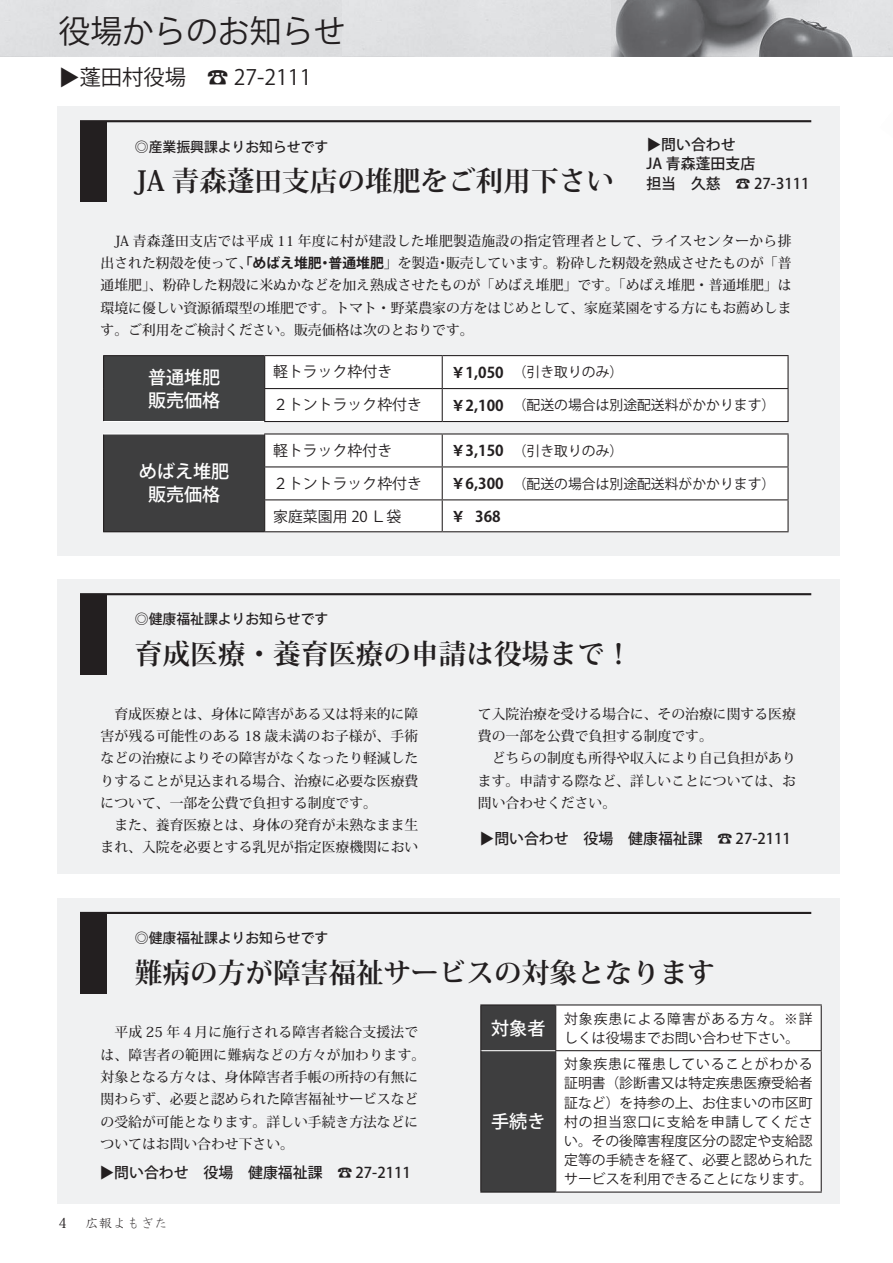
<style>
.page{position:relative;width:893px;height:1263px;background:#fff}
.page>*{position:absolute;margin:0;border:0;box-sizing:border-box;transform-origin:0 0}
.t1{font:31.95px "Koz Go Pro";color:#231f20}
.t2{font:700 27.6px "Koz Min Pro";color:#231f20}
.t3{font:21.3px "Koz Go Pro";color:#231f20}
.t4{font:500 18px/23.4px "Koz Go Pro";color:#fff}
.t5{font:500 14.85px/19.2px "Koz Go Pro";color:#231f20}
.t6{font:14.85px "Koz Go Pro";color:#231f20}
.t7{font:700 14.85px "Koz Go Pro";color:#231f20}
.t8{font:500 13.8px/22.4px "Koz Min Pro";color:#231f20}
.t9{font:13.8px/19.2px "Koz Go Pro";color:#231f20;text-align:justify}
.t10{font:500 13.8px/22.4px "Koz Min Pro";letter-spacing:.02em;color:#231f20;text-align:right}
.t11{font:500 13.8px "Koz Go Pro";color:#231f20}
.t12{font:13.8px "Koz Go Pro";letter-spacing:.065em;color:#231f20}
.t13{font:13.8px "HG Kyokashotai";color:#231f20}
.t14{font:700 13.8px "Koz Go Pro";color:#231f20}
.s1{font-family:"Koz Go Pro";font-weight:700}
.s2{font-family:"Koz Min Pro";font-weight:500}
.s3{font-family:"Koz Min Pro"}
</style>
<div class="page">
<svg style="left:0;top:56px;width:893px;height:1px"></svg>
<div style="left:130px;top:0;width:212px;height:56px;background:#dedfe1"></div>
<img style="left:610px;top:0;width:283px;height:56px">
<div style="left:57px;top:580px;width:782px;height:294px;background:#f0f1f2"></div>
<div style="left:80px;top:595px;width:27px;height:80px;background:#231f20"></div>
<hr style="left:80px;top:593px;width:731px;height:2px;background:#231f20">
<div style="left:57px;top:898px;width:782px;height:305px;background:#f0f1f2"></div>
<div style="left:80px;top:914px;width:27px;height:80px;background:#231f20"></div>
<hr style="left:80px;top:912px;width:731px;height:2px;background:#231f20">
<div style="left:481px;top:1005px;width:74px;height:186px;background:#3e3e3f"></div>
<div style="left:556px;top:1005px;width:265px;height:186px;background:#fff"></div>
<hr style="left:480px;top:1004px;width:76px;height:1px;background:#231f20">
<hr style="left:480px;top:1005px;width:1px;height:46px;background:#231f20">
<hr style="left:556px;top:1004px;width:266px;height:1px;background:#231f20">
<hr style="left:555px;top:1005px;width:1px;height:45px;background:#231f20">
<hr style="left:821px;top:1005px;width:1px;height:45px;background:#231f20">
<hr style="left:555px;top:1050px;width:267px;height:1px;background:#231f20">
<hr style="left:821px;top:1051px;width:1px;height:140px;background:#231f20">
<hr style="left:556px;top:1191px;width:266px;height:1px;background:#231f20">
<hr style="left:481px;top:1050px;width:74px;height:1px;background:#fff">
<hr style="left:480px;top:1051px;width:1px;height:140px;background:#231f20">
<hr style="left:555px;top:1051px;width:1px;height:140px;background:#231f20">
<hr style="left:480px;top:1191px;width:76px;height:1px;background:#231f20">
<div style="left:57px;top:107px;width:782px;height:449px;background:#f0f1f2"></div>
<div style="left:80px;top:122px;width:27px;height:80px;background:#231f20"></div>
<hr style="left:80px;top:120px;width:731px;height:2px;background:#231f20">
<div style="left:104px;top:356px;width:161px;height:65px;background:#414243"></div>
<div style="left:265px;top:356px;width:522px;height:65px;background:#fff"></div>
<hr style="left:442px;top:356px;width:1px;height:32px;background:#231f20">
<hr style="left:442px;top:389px;width:1px;height:32px;background:#231f20">
<hr style="left:264px;top:356px;width:1px;height:32px;background:#231f20">
<hr style="left:264px;top:389px;width:1px;height:32px;background:#231f20">
<hr style="left:787px;top:389px;width:2px;height:32px;background:#231f20">
<hr style="left:264px;top:421px;width:178px;height:1px;background:#231f20">
<hr style="left:442px;top:421px;width:347px;height:1px;background:#231f20">
<hr style="left:103px;top:355px;width:162px;height:1px;background:#231f20">
<hr style="left:103px;top:356px;width:1px;height:33px;background:#231f20">
<hr style="left:265px;top:355px;width:177px;height:1px;background:#231f20">
<hr style="left:442px;top:355px;width:347px;height:1px;background:#231f20">
<hr style="left:787px;top:356px;width:2px;height:32px;background:#231f20">
<hr style="left:103px;top:389px;width:1px;height:32px;background:#231f20">
<hr style="left:264px;top:388px;width:178px;height:1px;background:#231f20">
<hr style="left:442px;top:388px;width:347px;height:1px;background:#231f20">
<hr style="left:103px;top:421px;width:161px;height:1px;background:#fff">
<div style="left:104px;top:434px;width:161px;height:98px;background:#3e3e3f"></div>
<div style="left:265px;top:434px;width:522px;height:97px;background:#fff"></div>
<hr style="left:103px;top:434px;width:1px;height:33px;background:#231f20">
<hr style="left:264px;top:434px;width:1px;height:32px;background:#231f20">
<hr style="left:442px;top:434px;width:1px;height:32px;background:#231f20">
<hr style="left:787px;top:434px;width:2px;height:32px;background:#231f20">
<hr style="left:103px;top:467px;width:1px;height:33px;background:#231f20">
<hr style="left:264px;top:466px;width:178px;height:1px;background:#231f20">
<hr style="left:264px;top:467px;width:1px;height:32px;background:#231f20">
<hr style="left:442px;top:466px;width:347px;height:1px;background:#231f20">
<hr style="left:442px;top:467px;width:1px;height:32px;background:#231f20">
<hr style="left:787px;top:467px;width:2px;height:32px;background:#231f20">
<hr style="left:103px;top:500px;width:1px;height:31px;background:#231f20">
<hr style="left:264px;top:499px;width:178px;height:1px;background:#231f20">
<hr style="left:264px;top:500px;width:1px;height:31px;background:#231f20">
<hr style="left:442px;top:499px;width:347px;height:1px;background:#231f20">
<hr style="left:442px;top:500px;width:1px;height:31px;background:#231f20">
<hr style="left:787px;top:500px;width:2px;height:31px;background:#231f20">
<hr style="left:103px;top:531px;width:162px;height:1px;background:#231f20">
<hr style="left:265px;top:531px;width:177px;height:1px;background:#231f20">
<hr style="left:442px;top:531px;width:347px;height:1px;background:#231f20">
<hr style="left:264px;top:433px;width:178px;height:1px;background:#231f20">
<hr style="left:442px;top:433px;width:347px;height:1px;background:#231f20">
<hr style="left:103px;top:433px;width:161px;height:1px;background:#fff">
<h1 class="t1" style="left:58px;top:11px;width:289px">役場からのお知らせ</h1>
<h3 class="t3" style="left:207px;top:64px;width:106px">☎ 27-2111</h3>
<h3 class="t3" style="left:80px;top:64px;width:108px">蓬田村役場</h3>
<h3 class="t3" style="left:56px;top:88px;width:23px;rotate:-90deg">▼</h3>
<p class="t11" style="left:135px;top:138px;width:195px">◎産業振興課よりお知らせです</p>
<h2 class="t2" style="left:135px;top:161px;width:481px">JA 青森蓬田支店の堆肥をご利用下さい</h2>
<p class="t5" style="left:661px;top:136px;width:76px">問い合わせ</p>
<p class="t5" style="left:645px;top:152px;width:16px;rotate:-90deg">▼</p>
<p class="t5" style="left:736px;top:155px;width:75px;text-indent:-104px">　JA 青森蓬田支店<br>☎ 27-3111</p>
<p class="t5" style="left:631px;top:174px;width:91px">　担当　久慈</p>
<p class="t10" style="left:101px;top:229px;width:692px">　JA 青森蓬田支店では平成 11 年度に村が建設した堆肥製造施設の指定管理者として、ライスセンターから排販売しています。粉砕した籾殻を熟成させたものが「普</p>
<p class="t8" style="left:101px;top:251px;width:692px">出された籾殻を使って、<span class="s1">「めばえ堆肥<br></span>通堆肥」、粉砕した籾殻に米ぬかなどを加え熟成させたものが「めばえ堆肥」です。「めばえ堆肥・普通堆肥」は環境に優しい資源循環型の堆肥です。トマト・野菜農家の方をはじめとして、家庭菜園をする方にもお薦めします。ご利用をご検討ください。販売価格は次のとおりです。</p>
<p class="t14" style="left:329px;top:254px;width:112px">普通堆肥<span class="s2">」を製造</span></p>
<p class="t14" style="left:318px;top:254px;width:15px">・</p>
<p class="t8" style="left:436px;top:251px;width:15px">・</p>
<p class="t6" style="left:273px;top:362px;width:121px">軽トラック枠付き</p>
<h3 class="t4" style="left:148px;top:366px;width:74px">普通堆肥販売価格</h3>
<p class="t9" style="left:513px;top:363px;width:112px">（引き取りのみ(</p>
<p class="t7" style="left:451px;top:363px;width:54px">￥1,050</p>
<p class="t6" style="left:273px;top:395px;width:150px">２トントラック枠付き</p>
<p class="t9" style="left:513px;top:396px;width:264px">（配送の場合は別途配送料がかかります(</p>
<p class="t7" style="left:451px;top:396px;width:54px">￥2,100</p>
<h3 class="t4" style="left:139px;top:461px;width:92px;text-align:center">めばえ堆肥販売価格</h3>
<p class="t6" style="left:273px;top:440px;width:121px">軽トラック枠付き</p>
<p class="t7" style="left:451px;top:441px;width:54px">￥3,150</p>
<p class="t9" style="left:513px;top:441px;width:112px">（引き取りのみ(</p>
<p class="t6" style="left:273px;top:473px;width:150px">２トントラック枠付き</p>
<p class="t7" style="left:451px;top:474px;width:54px">￥6,300</p>
<p class="t9" style="left:513px;top:474px;width:264px">（配送の場合は別途配送料がかかります(</p>
<p class="t6" style="left:273px;top:506px;width:130px">家庭菜園用 20 Ｌ袋</p>
<p class="t7" style="left:451px;top:506px;width:16px">￥</p>
<p class="t7" style="left:475px;top:506px;width:27px">368</p>
<p class="t11" style="left:135px;top:611px;width:195px">◎健康福祉課よりお知らせです</p>
<h2 class="t2" style="left:135px;top:634px;width:499px">育成医療・養育医療の申請は役場まで!</h2>
<p class="t8" style="left:101px;top:702px;width:319px">　育成医療とは、身体に障害がある又は将来的に障害が残る可能性のある 18 歳未満のお子様が、手術などの治療によりその障害がなくなったり軽減したりすることが見込まれる場合、治療に必要な医療費について、一部を公費で負担する制度です。<br>　また、養育医療とは、身体の発育が未熟なまま生まれ、入院を必要とする乳児が指定医療機関におい</p>
<p class="t8" style="left:478px;top:702px;width:319px">て入院治療を受ける場合に、その治療に関する医療費の一部を公費で負担する制度です。<br>　どちらの制度も所得や収入により自己負担があります。申請する際など、詳しいことについては、お問い合わせください。</p>
<p class="t5" style="left:494px;top:830px;width:210px">問い合わせ　役場　健康福祉課</p>
<p class="t5" style="left:478px;top:846px;width:16px;rotate:-90deg">▼</p>
<p class="t5" style="left:718px;top:830px;width:75px">☎ 27-2111</p>
<p class="t11" style="left:135px;top:929px;width:195px">◎健康福祉課よりお知らせです</p>
<h2 class="t2" style="left:135px;top:952px;width:582px">難病の方が障害福祉サービスの対象となります</h2>
<p class="t8" style="left:101px;top:1020px;width:326px">　平成 25 年４月に施行される障害者総合支援法では、障害者の範囲に難病などの方々が加わります。対象となる方々は、身体障害者手帳の所持の有無に関わらず、必要と認められた障害福祉サービスなどの受給が可能となります。詳しい手続き方法などについてはお問い合わせ下さい。</p>
<p class="t5" style="left:338px;top:1164px;width:75px">☎ 27-2111</p>
<p class="t5" style="left:114px;top:1164px;width:210px">問い合わせ　役場　健康福祉課</p>
<p class="t5" style="left:98px;top:1180px;width:16px;rotate:-90deg">▼</p>
<p class="t13" style="left:57px;top:1216px;width:112px"><span class="s3">4　　</span>広報よもぎた</p>
<h3 class="t4" style="left:491px;top:1017px;width:56px">対象者</h3>
<h3 class="t4" style="left:491px;top:1111px;width:56px">手続き</h3>
<p class="t12" style="left:564px;top:1009px;width:250px">対象疾患による障害がある方々。※詳</p>
<p class="t9" style="left:564px;top:1028px;width:236px">しくは役場までお問い合わせ下さい。</p>
<p class="t9" style="left:564px;top:1055px;width:250px">対象疾患に罹患していることがわかる証明書（診断書又は特定疾患医療受給者証など）を持参の上、お住まいの市区町村の担当窓口に支給を申請してください。その後障害程度区分の認定や支給認定等の手続きを経て、必要と認められたサービスを利用できることになります。</p>
</div>
